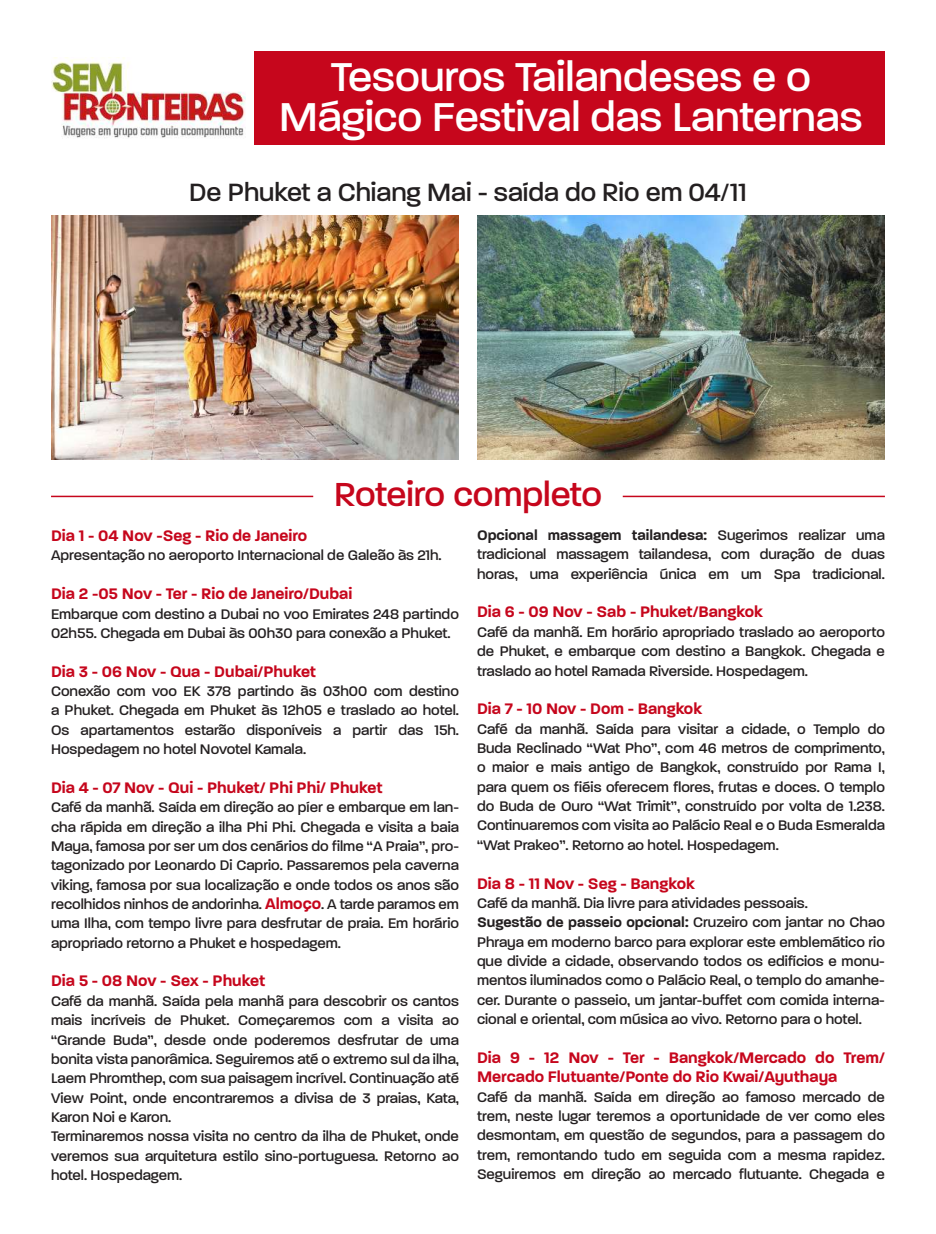
<style>
.page{position:relative;width:936px;height:1234px;background:#fff}
.page>*{position:absolute;margin:0;border:0;box-sizing:border-box;transform-origin:0 0}
.t1{font:500 43.5px/40.5px "Paralucent";color:#fff;text-align:center}
.t2{font:500 36px "Paralucent";letter-spacing:-.005em;color:#c6061c}
.t3{font:500 27px "Paralucent";color:#231f20}
.t4{font:600 16.5px/19.4px "Paralucent";color:#c6061c}
.t5{font:500 15px/19.4px "Paralucent";color:#231f20;text-align:justify}
.s1{font-weight:600;font-size:16.5px;color:#c6061c}
.s2{font-weight:600}
</style>
<div class="page">
<div style="left:255px;top:51px;width:629px;height:94px;background:#c6061c"></div>
<hr style="left:51px;top:495px;width:262px;height:2px;background:#c6061c">
<hr style="left:622px;top:495px;width:262px;height:2px;background:#c6061c">
<img style="left:51px;top:216px;width:407px;height:243px">
<img style="left:477px;top:216px;width:407px;height:243px">
<img style="left:51px;top:57px;width:195px;height:81px">
<h1 class="t1" style="left:279px;top:57px;width:585px">Tesouros Tailandeses e o<br>Mágico Festival das Lanternas</h1>
<h3 class="t3" style="left:189px;top:176px;width:559px">De Phuket a Chiang Mai - saída do Rio em 04/11</h3>
<h2 class="t2" style="left:334px;top:473px;width:269px">Roteiro completo</h2>
<p class="t4" style="left:51px;top:526px;width:257px">Dia 1 - 04 Nov -Seg - Rio de Janeiro</p>
<p class="t5" style="left:51px;top:545px;width:392px">Apresentação no aeroporto Internacional de Galeão às 21h.</p>
<p class="t4" style="left:51px;top:584px;width:303px">Dia 2 -05 Nov - Ter - Rio de Janeiro/Dubai</p>
<p class="t5" style="left:51px;top:604px;width:409px">Embarque com destino a Dubai no voo Emirates 248 partindo<br>02h55. Chegada em Dubai às 00h30 para conexão a Phuket.</p>
<p class="t4" style="left:51px;top:661px;width:266px">Dia 3 - 06 Nov - Qua - Dubai/Phuket</p>
<p class="t5" style="left:51px;top:681px;width:409px">Conexão com voo EK 378 partindo às 03h00 com destino a Phuket. Chegada em Phuket às 12h05 e traslado ao hotel.<br>Os apartamentos estarão disponíveis a partir das 15h.<br>Hospedagem no hotel Novotel Kamala.</p>
<p class="t4" style="left:51px;top:777px;width:333px">Dia 4 - 07 Nov - Qui - Phuket/ Phi Phi/ Phuket</p>
<p class="t5" style="left:51px;top:797px;width:409px">Café da manhã. Saída em direção ao píer e embarque em lan&shy;cha rápida em direção a ilha Phi Phi. Chegada e visita a baia Maya, famosa por ser um dos cenários do filme “A Praia”, pro&shy;tagonizado por Leonardo Di Caprio. Passaremos pela caverna viking, famosa por sua localização e onde todos os anos são recolhidos ninhos de andorinha. <span class="s1">Almoço</span>. A tarde paramos em uma Ilha, com tempo livre para desfrutar de praia. Em horário apropriado retorno a Phuket e hospedagem.</p>
<p class="t4" style="left:51px;top:971px;width:216px">Dia 5 - 08 Nov - Sex - Phuket</p>
<p class="t5" style="left:51px;top:991px;width:409px;text-align:left">Café da manhã. Saída pela manhã para descobrir os cantos mais incríveis de Phuket. Começaremos com a visita ao “Grande Buda”, desde onde poderemos desfrutar de uma bonita vista panorâmica. Seguiremos até o extremo sul da ilha, Laem Phromthep, com sua paisagem incrível. Continuação até View Point, onde encontraremos a divisa de 3 praias, Kata, Karon Noi e Karon.<br>Terminaremos nossa visita no centro da ilha de Phuket, onde veremos sua arquitetura estilo sino-portuguesa. Retorno ao hotel. Hospedagem.</p>
<p class="t5" style="left:477px;top:525px;width:409px"><span class="s2">Opcional massagem tailandesa:</span> Sugerimos realizar uma tradicional massagem tailandesa, com duração de duas horas, uma experiência única em um Spa tradicional.</p>
<p class="t4" style="left:477px;top:602px;width:287px">Dia 6 - 09 Nov - Sab - Phuket/Bangkok</p>
<p class="t5" style="left:477px;top:622px;width:409px">Café da manhã. Em horário apropriado traslado ao aeroporto de Phuket, e embarque com destino a Bangkok. Chegada e traslado ao hotel Ramada Riverside. Hospedagem.</p>
<p class="t4" style="left:477px;top:699px;width:227px">Dia 7 - 10 Nov - Dom - Bangkok</p>
<p class="t5" style="left:477px;top:719px;width:409px">Café da manhã. Saída para visitar a cidade, o Templo do Buda Reclinado “Wat Pho”, com 46 metros de comprimento, o maior e mais antigo de Bangkok, construído por Rama I, para quem os fiéis oferecem flores, frutas e doces. O templo do Buda de Ouro “Wat Trimit”, construído por volta de 1.238.<br>Continuaremos com visita ao Palácio Real e o Buda Esmeralda “Wat Prakeo”. Retorno ao hotel. Hospedagem.</p>
<p class="t4" style="left:477px;top:873px;width:219px">Dia 8 - 11 Nov - Seg - Bangkok</p>
<p class="t5" style="left:477px;top:893px;width:409px;text-align:left">Café da manhã. Dia livre para atividades pessoais.<br><span class="s2">Sugestão de passeio opcional:</span> Cruzeiro com jantar no Chao Phraya em moderno barco para explorar este emblemático rio que divide a cidade, observando todos os edifícios e monu&shy;mentos iluminados como o Palácio Real, o templo do amanhe&shy;cer. Durante o passeio, um jantar-buffet com comida interna&shy;cional e oriental, com música ao vivo. Retorno para o hotel.</p>
<p class="t4" style="left:477px;top:1047px;width:409px">Dia 9 - 12 Nov - Ter - Bangkok/Mercado do Trem/<br>Mercado Flutuante/Ponte do Rio Kwai/Ayuthaya</p>
<p class="t5" style="left:477px;top:1086px;width:409px">Café da manhã. Saída em direção ao famoso mercado de trem, neste lugar teremos a oportunidade de ver como eles desmontam, em questão de segundos, para a passagem do trem, remontando tudo em seguida com a mesma rapidez.<br>Seguiremos em direção ao mercado flutuante. Chegada e</p>
</div>
